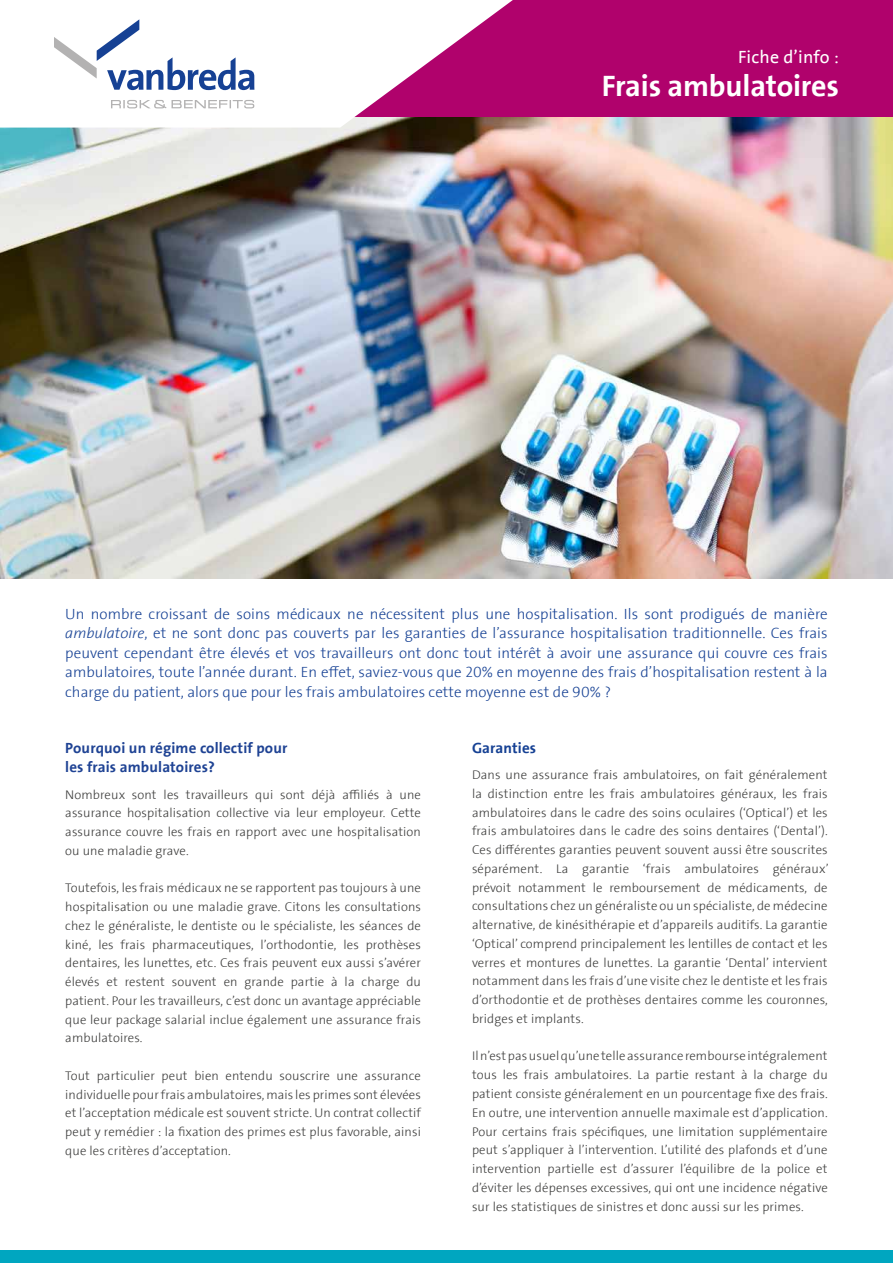
<style>
.page{position:relative;width:893px;height:1263px;background:#fff}
.page>*{position:absolute;margin:0;border:0;box-sizing:border-box;transform-origin:0 0}
.t1{font:700 30px "The Sans LF";letter-spacing:-.005em;color:#fff}
.t2{font:18px "The Sans LF";letter-spacing:.01em;color:#fff}
.t3{font:15px/19.5px "The Sans LF Light";letter-spacing:.005em;color:#164194;text-align:justify}
.t4{font:15px/19.5px "The Sans LF Bold";letter-spacing:.01em;color:#1f4394}
.t5{font:15px "The Sans LF Bold";letter-spacing:.01em;color:#164194}
.t6{font:12.75px/18.8px "The Sans LF Light";letter-spacing:.01em;color:#3c3c3b;text-align:justify}
.s1{font-style:italic}
</style>
<div class="page">
<img style="left:0;top:117px;width:893px;height:461px">
<div style="left:305px;top:0;width:588px;height:117px;background:#b0026c"></div>
<svg style="left:0;top:0;width:513px;height:128px"></svg>
<svg style="left:54px;top:19px;width:200px;height:71px"></svg>
<svg style="left:111px;top:100px;width:143px;height:8px"></svg>
<div style="left:0;top:1251px;width:893px;height:12px;background:#00a6c0"></div>
<h2 class="t2" style="left:738px;top:48px;width:102px">Fiche d’info :</h2>
<h1 class="t1" style="left:602px;top:70px;width:239px">Frais ambulatoires</h1>
<p class="t3" style="left:65px;top:604px;width:764px">Un nombre croissant de soins médicaux ne nécessitent plus une hospitalisation. Ils sont prodigués de manière <span class="s1">ambulatoire</span>, et ne sont donc pas couverts par les garanties de l’assurance hospitalisation traditionnelle. Ces frais peuvent cependant être élevés et vos travailleurs ont donc tout intérêt à avoir une assurance qui couvre ces frais ambulatoires, toute l’année durant. En effet, saviez-vous que 20% en moyenne des frais d’hospitalisation restent à la charge du patient, alors que pour les frais ambulatoires cette moyenne est de 90% ?</p>
<p class="t4" style="left:65px;top:738px;width:224px">Pourquoi un régime collectif pour les frais ambulatoires?</p>
<p class="t6" style="left:65px;top:785px;width:357px">Nombreux sont les travailleurs qui sont déjà affiliés à une assurance hospitalisation collective via leur employeur. Cette assurance couvre les frais en rapport avec une hospitalisation ou une maladie grave.</p>
<p class="t6" style="left:65px;top:879px;width:357px">Toutefois, les frais médicaux ne se rapportent pas toujours à une hospitalisation ou une maladie grave. Citons les consultations chez le généraliste, le dentiste ou le spécialiste, les séances de kiné, les frais pharmaceutiques, l’orthodontie, les prothèses dentaires, les lunettes, etc. Ces frais peuvent eux aussi s’avérer élevés et restent souvent en grande partie à la charge du patient. Pour les travailleurs, c’est donc un avantage appréciable que leur package salarial inclue également une assurance frais ambulatoires.</p>
<p class="t6" style="left:65px;top:1067px;width:357px">Tout particulier peut bien entendu souscrire une assurance individuelle pour frais ambulatoires, mais les primes sont élevées et l’acceptation médicale est souvent stricte. Un contrat collectif peut y remédier : la fixation des primes est plus favorable, ainsi que les critères d’acceptation.</p>
<p class="t5" style="left:472px;top:740px;width:66px">Garanties</p>
<p class="t6" style="left:472px;top:766px;width:358px">Dans une assurance frais ambulatoires, on fait généralement la distinction entre les frais ambulatoires généraux, les frais ambulatoires dans le cadre des soins oculaires (‘Optical’) et les frais ambulatoires dans le cadre des soins dentaires (‘Dental’).<br>Ces différentes garanties peuvent souvent aussi être souscrites séparément. La garantie ‘frais ambulatoires généraux’ prévoit notamment le remboursement de médicaments, de consultations chez un généraliste ou un spécialiste, de médecine alternative, de kinésithérapie et d’appareils auditifs. La garantie ‘Optical’ comprend principalement les lentilles de contact et les verres et montures de lunettes. La garantie ‘Dental’ intervient notamment dans les frais d’une visite chez le dentiste et les frais d’orthodontie et de prothèses dentaires comme les couronnes, bridges et implants.</p>
<p class="t6" style="left:472px;top:1047px;width:357px">Il n’est pas usuel qu’une telle assurance rembourse intégralement tous les frais ambulatoires. La partie restant à la charge du patient consiste généralement en un pourcentage fixe des frais.<br>En outre, une intervention annuelle maximale est d’application.<br>Pour certains frais spécifiques, une limitation supplémentaire peut s’appliquer à l’intervention. L’utilité des plafonds et d’une intervention partielle est d’assurer l’équilibre de la police et d’éviter les dépenses excessives, qui ont une incidence négative sur les statistiques de sinistres et donc aussi sur les primes.</p>
</div>
